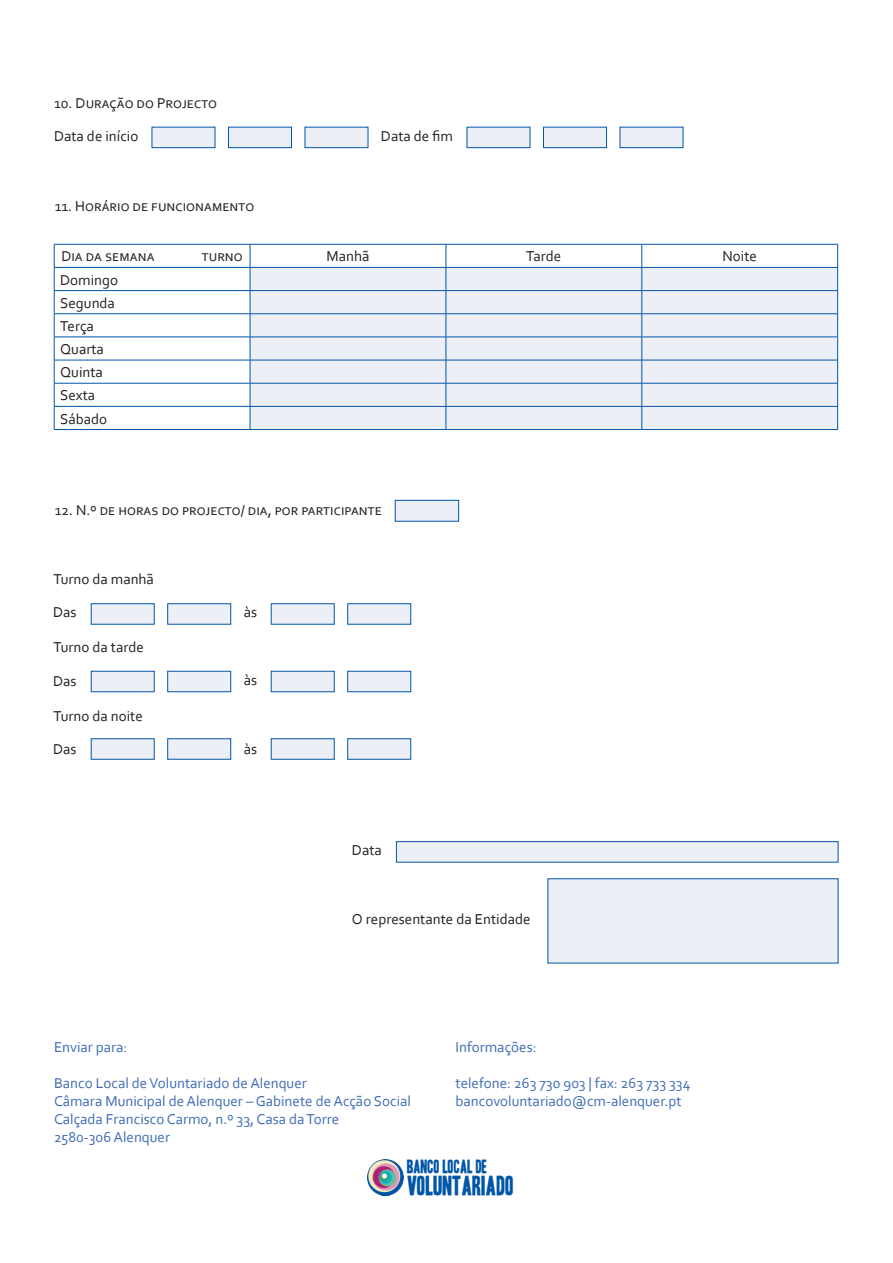
<style>
.page{position:relative;width:893px;height:1263px;background:#fff}
.page>*{position:absolute;margin:0;border:0;box-sizing:border-box;transform-origin:0 0}
.t1{font:23.85px "Headline One HPLHS";color:#0156a7}
.t2{font:16.5px "Headline One HPLHS";color:#0156a7}
.texto{font:15px "Corbel";color:#231f20}
.texto-2{font:15px "Corbel";color:#3f6cb5}
</style>
<div class="page">
<div style="left:152px;top:127px;width:63px;height:21px;background:#edeff7;border:1px solid #0156a7"></div>
<div style="left:228px;top:127px;width:64px;height:21px;background:#edeff7;border:1px solid #0156a7"></div>
<div style="left:305px;top:127px;width:63px;height:21px;background:#edeff7;border:1px solid #0156a7"></div>
<div style="left:467px;top:127px;width:63px;height:21px;background:#edeff7;border:1px solid #0156a7"></div>
<div style="left:543px;top:127px;width:64px;height:21px;background:#edeff7;border:1px solid #0156a7"></div>
<div style="left:620px;top:127px;width:63px;height:21px;background:#edeff7;border:1px solid #0156a7"></div>
<div style="left:251px;top:268px;width:586px;height:161px;background:#edeff7"></div>
<hr style="left:54px;top:244px;width:196px;height:1px;background:#0156a7">
<hr style="left:250px;top:244px;width:196px;height:1px;background:#0156a7">
<hr style="left:446px;top:244px;width:196px;height:1px;background:#0156a7">
<hr style="left:642px;top:244px;width:196px;height:1px;background:#0156a7">
<hr style="left:54px;top:267px;width:196px;height:1px;background:#0156a7">
<hr style="left:250px;top:267px;width:196px;height:1px;background:#0156a7">
<hr style="left:446px;top:267px;width:196px;height:1px;background:#0156a7">
<hr style="left:642px;top:267px;width:196px;height:1px;background:#0156a7">
<hr style="left:54px;top:290px;width:196px;height:1px;background:#0156a7">
<hr style="left:250px;top:290px;width:196px;height:1px;background:#0156a7">
<hr style="left:446px;top:290px;width:196px;height:1px;background:#0156a7">
<hr style="left:642px;top:290px;width:196px;height:1px;background:#0156a7">
<hr style="left:54px;top:313px;width:196px;height:1px;background:#0156a7">
<hr style="left:250px;top:313px;width:196px;height:1px;background:#0156a7">
<hr style="left:446px;top:313px;width:196px;height:1px;background:#0156a7">
<hr style="left:642px;top:313px;width:196px;height:1px;background:#0156a7">
<hr style="left:54px;top:337px;width:196px;height:1px;background:#0156a7">
<hr style="left:250px;top:337px;width:196px;height:1px;background:#0156a7">
<hr style="left:446px;top:337px;width:196px;height:1px;background:#0156a7">
<hr style="left:642px;top:337px;width:196px;height:1px;background:#0156a7">
<hr style="left:54px;top:360px;width:196px;height:1px;background:#0156a7">
<hr style="left:250px;top:360px;width:196px;height:1px;background:#0156a7">
<hr style="left:446px;top:360px;width:196px;height:1px;background:#0156a7">
<hr style="left:642px;top:360px;width:196px;height:1px;background:#0156a7">
<hr style="left:54px;top:383px;width:196px;height:1px;background:#0156a7">
<hr style="left:250px;top:383px;width:196px;height:1px;background:#0156a7">
<hr style="left:446px;top:383px;width:196px;height:1px;background:#0156a7">
<hr style="left:642px;top:383px;width:196px;height:1px;background:#0156a7">
<hr style="left:54px;top:406px;width:196px;height:1px;background:#0156a7">
<svg style="left:54px;top:244px;width:1px;height:185px"></svg>
<hr style="left:250px;top:406px;width:196px;height:1px;background:#0156a7">
<svg style="left:250px;top:244px;width:1px;height:185px"></svg>
<hr style="left:446px;top:406px;width:196px;height:1px;background:#0156a7">
<svg style="left:446px;top:244px;width:1px;height:185px"></svg>
<hr style="left:642px;top:406px;width:196px;height:1px;background:#0156a7">
<svg style="left:641px;top:244px;width:1px;height:185px"></svg>
<svg style="left:837px;top:244px;width:1px;height:185px"></svg>
<hr style="left:54px;top:429px;width:196px;height:1px;background:#0156a7">
<hr style="left:250px;top:429px;width:196px;height:1px;background:#0156a7">
<hr style="left:446px;top:429px;width:196px;height:1px;background:#0156a7">
<hr style="left:642px;top:429px;width:196px;height:1px;background:#0156a7">
<div style="left:395px;top:500px;width:64px;height:21px;background:#edeff7;border:1px solid #0156a7"></div>
<div style="left:91px;top:603px;width:63px;height:21px;background:#edeff7;border:1px solid #0156a7"></div>
<div style="left:167px;top:603px;width:64px;height:21px;background:#edeff7;border:1px solid #0156a7"></div>
<div style="left:271px;top:603px;width:63px;height:21px;background:#edeff7;border:1px solid #0156a7"></div>
<div style="left:347px;top:603px;width:64px;height:21px;background:#edeff7;border:1px solid #0156a7"></div>
<div style="left:91px;top:671px;width:63px;height:21px;background:#edeff7"></div>
<div style="left:167px;top:671px;width:64px;height:21px;background:#edeff7"></div>
<div style="left:271px;top:671px;width:63px;height:21px;background:#edeff7"></div>
<div style="left:347px;top:671px;width:64px;height:21px;background:#edeff7"></div>
<div style="left:91px;top:738px;width:63px;height:21px;background:#edeff7"></div>
<div style="left:167px;top:738px;width:64px;height:21px;background:#edeff7"></div>
<div style="left:271px;top:738px;width:63px;height:21px;background:#edeff7"></div>
<div style="left:347px;top:738px;width:64px;height:21px;background:#edeff7"></div>
<div style="left:396px;top:841px;width:442px;height:21px;background:#edeff7;border:1px solid #0156a7"></div>
<div style="left:548px;top:878px;width:290px;height:85px;background:#edeff7"></div>
<img style="left:367px;top:1160px;width:37px;height:36px">
<p class="texto" style="left:54px;top:93px;width:165px">10. Duração do Projecto</p>
<p class="texto" style="left:54px;top:127px;width:86px">Data de início</p>
<p class="texto" style="left:381px;top:127px;width:73px">Data de fim</p>
<p class="texto" style="left:55px;top:196px;width:201px">11. Horário de funcionamento</p>
<p class="texto" style="left:61px;top:247px;width:95px">Dia da semana</p>
<p class="texto" style="left:202px;top:247px;width:42px">turno</p>
<p class="texto" style="left:327px;top:247px;width:44px">Manhã</p>
<p class="texto" style="left:526px;top:247px;width:37px">Tarde</p>
<p class="texto" style="left:722px;top:247px;width:36px">Noite</p>
<p class="texto" style="left:60px;top:270px;width:59px">Domingo</p>
<p class="texto" style="left:60px;top:293px;width:56px">Segunda</p>
<p class="texto" style="left:60px;top:317px;width:35px">Terça</p>
<p class="texto" style="left:60px;top:340px;width:45px">Quarta</p>
<p class="texto" style="left:60px;top:363px;width:44px">Quinta</p>
<p class="texto" style="left:60px;top:386px;width:37px">Sexta</p>
<p class="texto" style="left:60px;top:409px;width:49px">Sábado</p>
<p class="texto" style="left:55px;top:501px;width:329px">12. N.º de horas do projecto/ dia, por participante</p>
<p class="texto" style="left:53px;top:570px;width:102px">Turno da manhã</p>
<p class="texto" style="left:53px;top:603px;width:25px">Das</p>
<p class="texto" style="left:244px;top:603px;width:15px">às</p>
<p class="texto" style="left:53px;top:637px;width:92px">Turno da tarde</p>
<p class="texto" style="left:53px;top:672px;width:25px">Das</p>
<p class="texto" style="left:244px;top:671px;width:15px">às</p>
<p class="texto" style="left:53px;top:706px;width:91px">Turno da noite</p>
<p class="texto" style="left:53px;top:740px;width:25px">Das</p>
<p class="texto" style="left:244px;top:740px;width:15px">às</p>
<p class="texto" style="left:352px;top:841px;width:31px">Data</p>
<p class="texto" style="left:352px;top:910px;width:180px">O representante da Entidade</p>
<p class="texto-2" style="left:54px;top:1037px;width:75px">Enviar para:</p>
<p class="texto-2" style="left:54px;top:1073px;width:254px">Banco Local de Voluntariado de Alenquer</p>
<p class="texto-2" style="left:54px;top:1091px;width:359px">Câmara Municipal de Alenquer – Gabinete de Acção Social</p>
<p class="texto-2" style="left:54px;top:1109px;width:287px">Calçada Francisco Carmo, n.º 33, Casa da Torre</p>
<p class="texto-2" style="left:54px;top:1127px;width:118px">2580-306 Alenquer</p>
<p class="texto-2" style="left:455px;top:1037px;width:83px">Informações:</p>
<p class="texto-2" style="left:455px;top:1073px;width:237px">telefone: 263 730 903 | fax: 263 733 334</p>
<p class="texto-2" style="left:455px;top:1091px;width:228px">bancovoluntariado@cm-alenquer.pt</p>
<p class="t2" style="left:407px;top:1159px;width:82px">BANCO LOCAL DE</p>
<p class="t1" style="left:407px;top:1174px;width:109px">VOLUNTARIADO</p>
</div>
